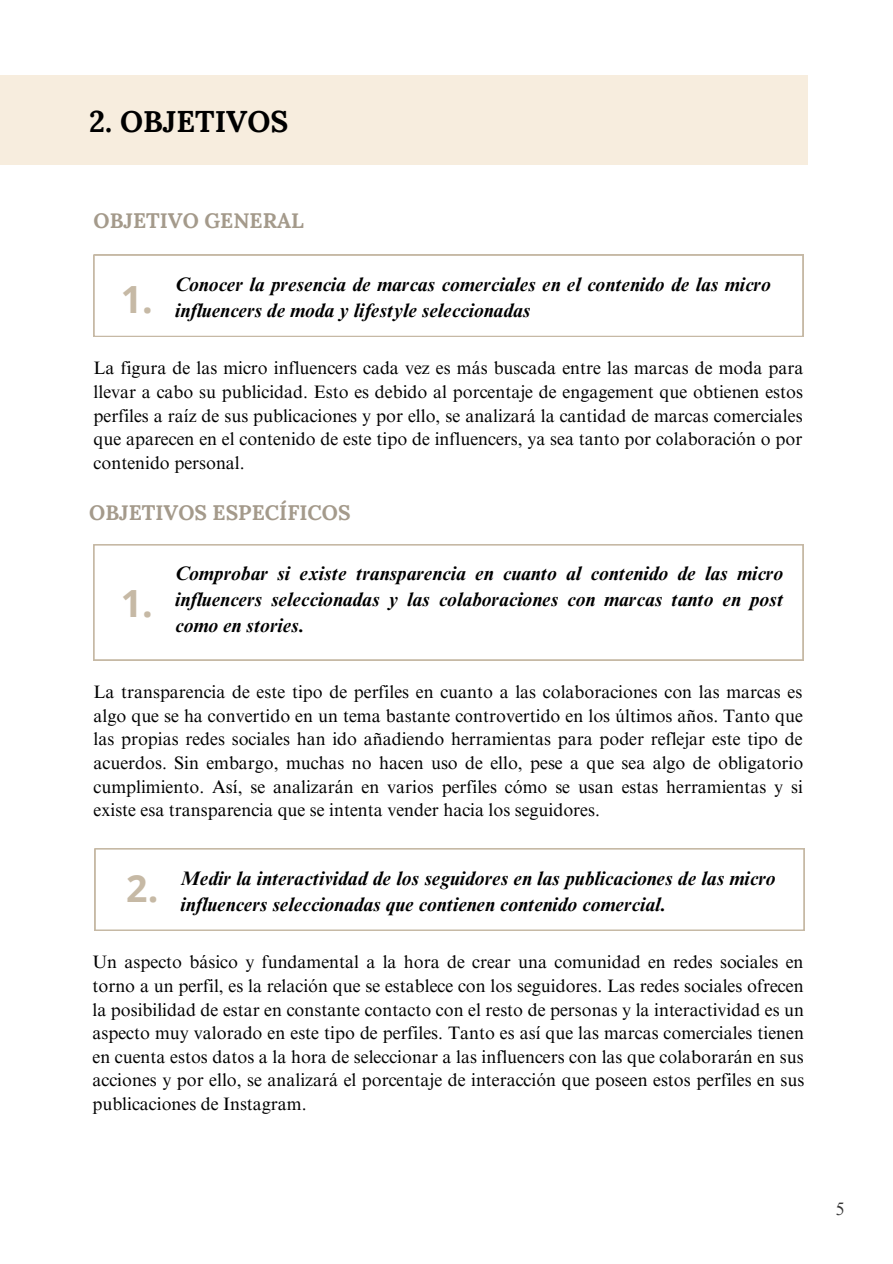
<style>
.page{position:relative;width:893px;height:1264px;background:#fff}
.page>*{position:absolute;margin:0;border:0;box-sizing:border-box;transform-origin:0 0}
.t1{font:700 37.5px "Open Sans";color:#c6b9a5}
.t2{font:700 30px "Lora";color:#000}
.t3{font:700 21px "Lora";color:#a49a8b}
.t4{font:italic 700 19.5px/25.8px "Times NRMT Pro";color:#000;text-align:justify}
.t5{font:18px/23.5px "Times NRMT Pro";color:#000;text-align:justify}
.t6{font:18px "Times NRMT Pro";color:#373737}
</style>
<div class="page">
<div style="left:0;top:75px;width:807px;height:90px;background:#f7edde"></div>
<svg style="left:94px;top:255px;width:709px;height:82px"></svg>
<svg style="left:94px;top:544px;width:709px;height:116px"></svg>
<svg style="left:95px;top:848px;width:709px;height:82px"></svg>
<p class="t2" style="left:89px;top:102px;width:201px">2. OBJETIVOS</p>
<p class="t3" style="left:94px;top:206px;width:212px">OBJETIVO GENERAL</p>
<p class="t1" style="left:121px;top:272px;width:34px">1.</p>
<p class="t4" style="left:175px;top:274px;width:597px">Conocer la presencia de marcas comerciales en el contenido de las micro</p>
<p class="t4" style="left:175px;top:300px;width:356px">influencers de moda y lifestyle seleccionadas</p>
<p class="t5" style="left:94px;top:359px;width:711px">La figura de las micro influencers cada vez es más buscada entre las marcas de moda para llevar a cabo su publicidad. Esto es debido al porcentaje de engagement que obtienen estos perfiles a raíz de sus publicaciones y por ello, se analizará la cantidad de marcas comerciales que aparecen en el contenido de este tipo de influencers, ya sea tanto por colaboración o por contenido personal.</p>
<p class="t3" style="left:89px;top:499px;width:263px">OBJETIVOS ESPECÍFICOS</p>
<p class="t1" style="left:121px;top:577px;width:34px">1.</p>
<p class="t4" style="left:175px;top:563px;width:609px">Comprobar si existe transparencia en cuanto al contenido de las micro influencers seleccionadas y las colaboraciones con marcas tanto en post como en stories.</p>
<p class="t5" style="left:94px;top:682px;width:711px">La transparencia de este tipo de perfiles en cuanto a las colaboraciones con las marcas es algo que se ha convertido en un tema bastante controvertido en los últimos años. Tanto que las propias redes sociales han ido añadiendo herramientas para poder reflejar este tipo de acuerdos. Sin embargo, muchas no hacen uso de ello, pese a que sea algo de obligatorio cumplimiento. Así, se analizarán en varios perfiles cómo se usan estas herramientas y si existe esa transparencia que se intenta vender hacia los seguidores.</p>
<p class="t1" style="left:126px;top:861px;width:34px">2.</p>
<p class="t4" style="left:180px;top:867px;width:596px">Medir la interactividad de los seguidores en las publicaciones de las micro</p>
<p class="t4" style="left:180px;top:893px;width:486px">influencers seleccionadas que contienen contenido comercial.</p>
<p class="t5" style="left:92px;top:952px;width:713px">Un aspecto básico y fundamental a la hora de crear una comunidad en redes sociales en torno a un perfil, es la relación que se establece con los seguidores. Las redes sociales ofrecen la posibilidad de estar en constante contacto con el resto de personas y la interactividad es un aspecto muy valorado en este tipo de perfiles. Tanto es así que las marcas comerciales tienen en cuenta estos datos a la hora de seleccionar a las influencers con las que colaborarán en sus acciones y por ello, se analizará el porcentaje de interacción que poseen estos perfiles en sus publicaciones de Instagram.</p>
<p class="t6" style="left:835px;top:1201px;width:10px">5</p>
</div>
